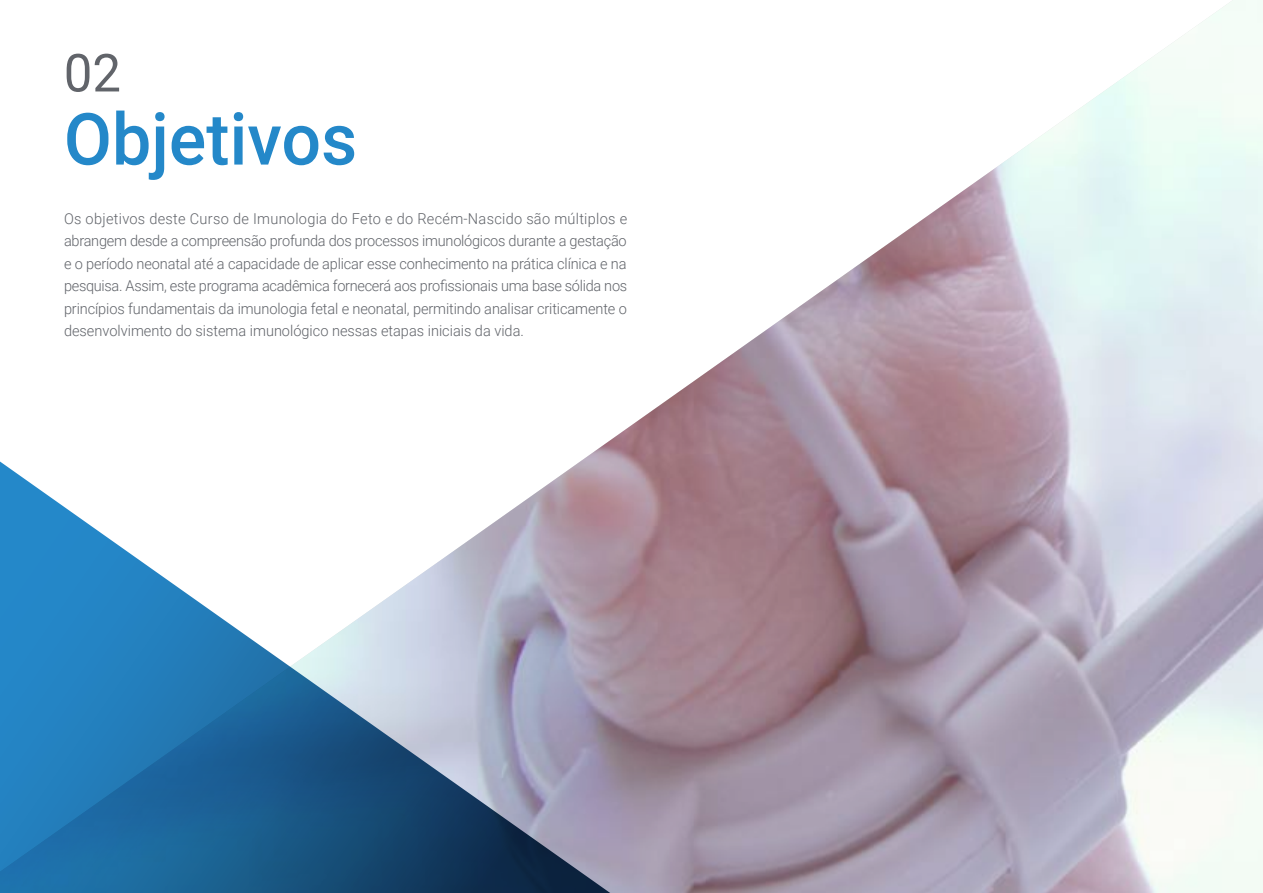
<style>
.page{position:relative;width:1263px;height:893px;background:#fff}
.page>*{position:absolute;margin:0;border:0;box-sizing:border-box;transform-origin:0 0}
.t1{font:500 72px "Roboto";color:#2488c9}
.t2{font:52.5px "Roboto";color:#61646a}
.t3{font:300 15px/22.5px "Roboto";color:#61646a;text-align:justify}
</style>
<div class="page">
<img style="left:602px;top:0;width:661px;height:893px">
<svg style="left:0;top:446px;width:640px;height:447px"></svg>
<h2 class="t2" style="left:64px;top:36px;width:59px">02</h2>
<h1 class="t1" style="left:64px;top:89px;width:295px">Objetivos</h1>
<p class="t3" style="left:64px;top:207px;width:565px">Os objetivos deste Curso de Imunologia do Feto e do Recém-Nascido são múltiplos e abrangem desde a compreensão profunda dos processos imunológicos durante a gestação e o período neonatal até a capacidade de aplicar esse conhecimento na prática clínica e na pesquisa. Assim, este programa acadêmica fornecerá aos profissionais uma base sólida nos princípios fundamentais da imunologia fetal e neonatal, permitindo analisar criticamente o desenvolvimento do sistema imunológico nessas etapas iniciais da vida.</p>
</div>
